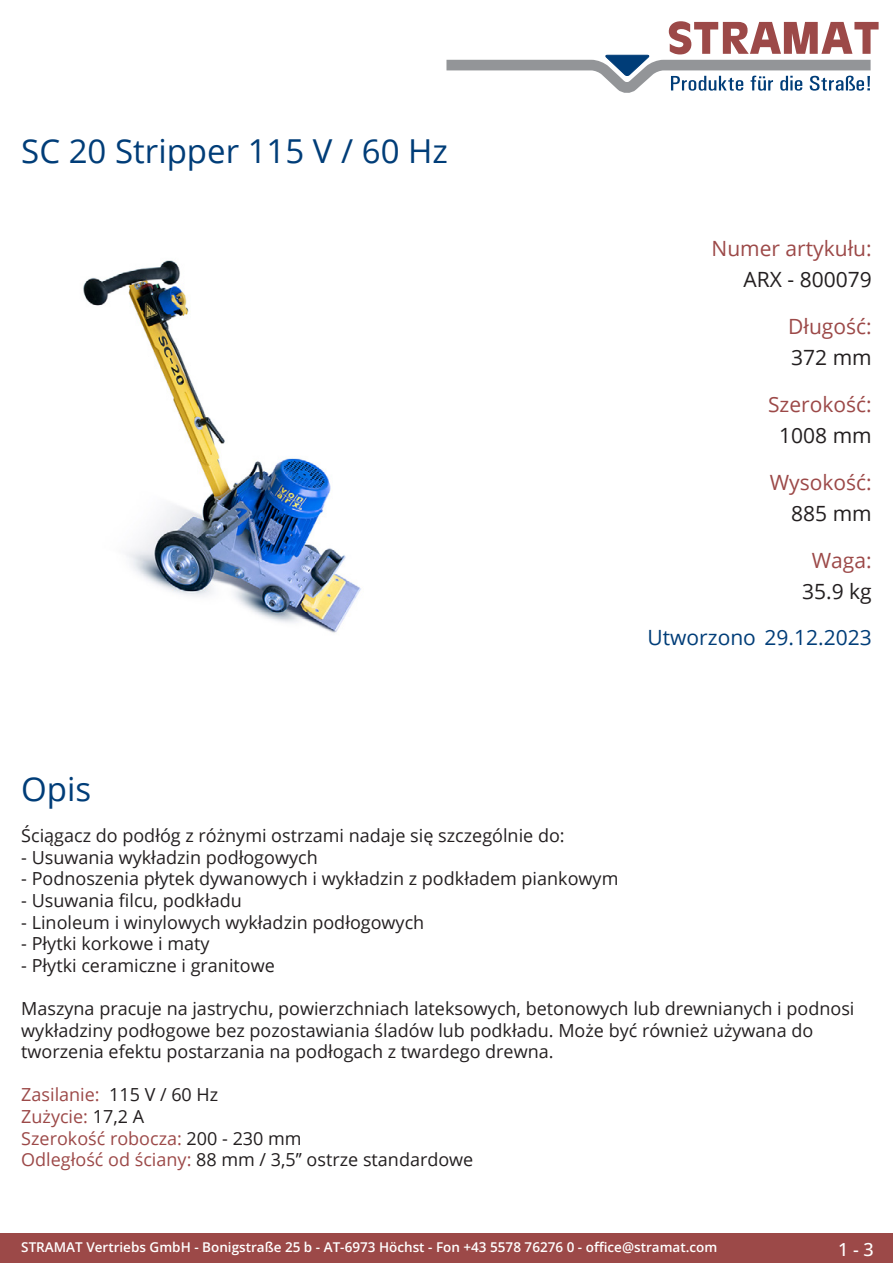
<style>
.page{position:relative;width:893px;height:1263px;background:#fff}
.page>*{position:absolute;margin:0;border:0;box-sizing:border-box;transform-origin:0 0}
.Produkttitel{font:33px "Open Sans";color:#003d78}
.TechDaten_Überschrif{font:21px "Open Sans";color:#9c4948}
.TechDaten_Inhalt{font:21px "Open Sans";color:#231f20}
.Erstellungsdatum{font:21px "Open Sans";color:#003d78}
.Beschreibung_Text{font:18px/21.6px "Open Sans";color:#231f20}
.Beschreibung_Text-2{font:18px/21.6px "Open Sans";color:#9c4948}
.t1{font:500 18px "Open Sans";color:#fff}
.t2{font:600 13.5px "Open Sans";color:#fff}
.s1{color:#231f20}
</style>
<div class="page">
<div style="left:0;top:1233px;width:893px;height:30px;background:#9c4948"></div>
<svg style="left:446px;top:21px;width:433px;height:72px"></svg>
<img style="left:83px;top:260px;width:278px;height:373px">
<p class="Produkttitel" style="left:21px;top:128px;width:428px">SC 20 Stripper 115 V / 60 Hz</p>
<p class="TechDaten_Überschrif" style="left:711px;top:234px;width:162px">Numer artykułu:</p>
<p class="TechDaten_Inhalt" style="left:744px;top:265px;width:130px">ARX - 800079</p>
<p class="TechDaten_Überschrif" style="left:788px;top:312px;width:85px">Długość:</p>
<p class="TechDaten_Inhalt" style="left:791px;top:343px;width:82px">372 mm</p>
<p class="TechDaten_Überschrif" style="left:768px;top:390px;width:105px">Szerokość:</p>
<p class="TechDaten_Inhalt" style="left:779px;top:421px;width:94px">1008 mm</p>
<p class="TechDaten_Überschrif" style="left:770px;top:468px;width:104px">Wysokość:</p>
<p class="TechDaten_Inhalt" style="left:791px;top:499px;width:82px">885 mm</p>
<p class="TechDaten_Überschrif" style="left:812px;top:546px;width:61px">Waga:</p>
<p class="TechDaten_Inhalt" style="left:802px;top:577px;width:71px">35.9 kg</p>
<p class="Erstellungsdatum" style="left:648px;top:623px;width:226px">Utworzono 29.12.2023</p>
<p class="Produkttitel" style="left:21px;top:766px;width:72px">Opis</p>
<p class="Beschreibung_Text" style="left:21px;top:824px;width:545px">Ściągacz do podłóg z różnymi ostrzami nadaje się szczególnie do:</p>
<p class="Beschreibung_Text" style="left:21px;top:846px;width:298px">- Usuwania wykładzin podłogowych</p>
<p class="Beschreibung_Text" style="left:21px;top:867px;width:599px">- Podnoszenia płytek dywanowych i wykładzin z podkładem piankowym</p>
<p class="Beschreibung_Text" style="left:21px;top:889px;width:222px">- Usuwania filcu, podkładu</p>
<p class="Beschreibung_Text" style="left:21px;top:911px;width:405px">- Linoleum i winylowych wykładzin podłogowych</p>
<p class="Beschreibung_Text" style="left:21px;top:932px;width:190px">- Płytki korkowe i maty</p>
<p class="Beschreibung_Text" style="left:21px;top:954px;width:255px">- Płytki ceramiczne i granitowe</p>
<p class="Beschreibung_Text" style="left:21px;top:997px;width:835px">Maszyna pracuje na jastrychu, powierzchniach lateksowych, betonowych lub drewnianych i podnosi wykładziny podłogowe bez pozostawiania śladów lub podkładu. Może być również używana do tworzenia efektu postarzania na podłogach z twardego drewna.</p>
<p class="Beschreibung_Text-2" style="left:21px;top:1083px;width:454px">Zasilanie: <span class="s1">115 V / 60 Hz<br></span>Zużycie: <span class="s1">17,2 A<br></span>Szerokość robocza: <span class="s1">200 - 230 mm<br></span>Odległość od ściany: <span class="s1">88 mm / 3,5’’ ostrze standardowe</span></p>
<p class="t2" style="left:21px;top:1238px;width:698px">STRAMAT Vertriebs GmbH - Bonigstraße 25 b - AT-6973 Höchst - Fon +43 5578 76276 0 - office@stramat.com</p>
<p class="t1" style="left:838px;top:1237px;width:37px">1 - 3</p>
</div>
